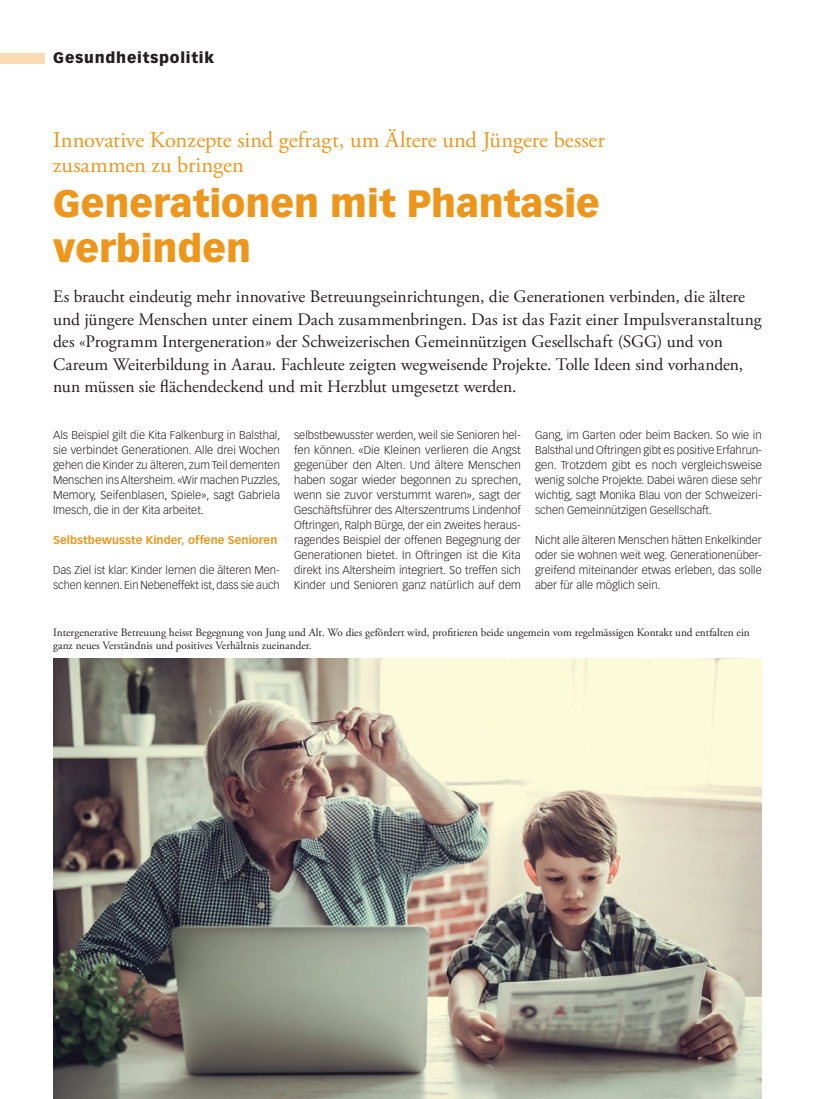
<style>
.page{position:relative;width:815px;height:1099px;background:#fff}
.page>*{position:absolute;margin:0;border:0;box-sizing:border-box;transform-origin:0 0}
.t1{font:900 37.5px/45px "Vectora LT Std";color:#ee961c}
.t2{font:22.5px/25px "Adobe Garamond Pro";color:#ee961c}
.t3{font:17.5px/22.5px "Adobe Garamond Pro";letter-spacing:-.005em;color:#231f20}
.t4{font:900 15px "Vectora LT Std";letter-spacing:.05em;color:#231f20}
.t5{font:300 11.25px/15px "Vectora LT Std";color:#231f20;text-align:justify}
.t6{font:11.25px/13.5px "Adobe Garamond Pro";color:#231f20}
.t7{font:700 11.25px "Vectora LT Std";letter-spacing:.005em;color:#ee961c}
</style>
<div class="page">
<div style="left:0;top:53px;width:45px;height:10px;background:#fbdbb3"></div>
<img style="left:53px;top:658px;width:709px;height:440px">
<h3 class="t4" style="left:53px;top:49px;width:162px">Gesundheitspolitik</h3>
<h2 class="t2" style="left:53px;top:128px;width:553px">Innovative Konzepte sind gefragt, um Ältere und Jüngere besser zusammen zu bringen</h2>
<h1 class="t1" style="left:53px;top:180px;width:548px">Generationen mit Phantasie verbinden</h1>
<p class="t3" style="left:53px;top:286px;width:710px">Es braucht eindeutig mehr innovative Betreuungseinrichtungen, die Generationen verbinden, die ältere und jüngere Menschen unter einem Dach zusammenbringen. Das ist das Fazit einer Impulsveranstaltung des «Programm Intergeneration» der Schweizerischen Gemeinnützigen Gesellschaft (SGG) und von Careum Weiterbildung in Aarau. Fachleute zeigten wegweisende Projekte. Tolle Ideen sind vorhanden, nun müssen sie flächendeckend und mit Herzblut umgesetzt werden.</p>
<p class="t5" style="left:53px;top:428px;width:229px">Als Beispiel gilt die Kita Falkenburg in Balsthal, sie verbindet Generationen. Alle drei Wochen gehen die Kinder zu älteren, zum Teil dementen Menschen ins Altersheim. «Wir machen Puzzles, Memory, Seifenblasen, Spiele», sagt Gabriela Imesch, die in der Kita arbeitet.</p>
<p class="t7" style="left:53px;top:533px;width:226px">Selbstbewusste Kinder, offene Senioren</p>
<p class="t5" style="left:53px;top:563px;width:228px">Das Ziel ist klar: Kinder lernen die älteren Men&shy;schen kennen. Ein Nebeneffekt ist, dass sie auch</p>
<p class="t5" style="left:294px;top:428px;width:229px">selbstbewusster werden, weil sie Senioren hel&shy;fen können. «Die Kleinen verlieren die Angst gegenüber den Alten. Und ältere Menschen haben sogar wieder begonnen zu sprechen, wenn sie zuvor verstummt waren», sagt der Geschäftsführer des Alterszentrums Lindenhof Oftringen, Ralph Bürge, der ein zweites heraus&shy;ragendes Beispiel der offenen Begegnung der Generationen bietet. In Oftringen ist die Kita direkt ins Altersheim integriert. So treffen sich Kinder und Senioren ganz natürlich auf dem</p>
<p class="t5" style="left:535px;top:428px;width:228px">Gang, im Garten oder beim Backen. So wie in Balsthal und Oftringen gibt es positive Erfahrun&shy;gen. Trotzdem gibt es noch vergleichsweise wenig solche Projekte. Dabei wären diese sehr wichtig, sagt Monika Blau von der Schweizeri&shy;schen Gemeinnützigen Gesellschaft.</p>
<p class="t5" style="left:535px;top:533px;width:228px">Nicht alle älteren Menschen hätten Enkelkinder oder sie wohnen weit weg. Generationenüber&shy;greifend miteinander etwas erleben, das solle aber für alle möglich sein.</p>
<p class="t6" style="left:53px;top:626px;width:698px">Intergenerative Betreuung heisst Begegnung von Jung und Alt. Wo dies gefördert wird, profitieren beide ungemein vom regelmässigen Kontakt und entfalten ein ganz neues Verständnis und positives Verhältnis zueinander.</p>
</div>
